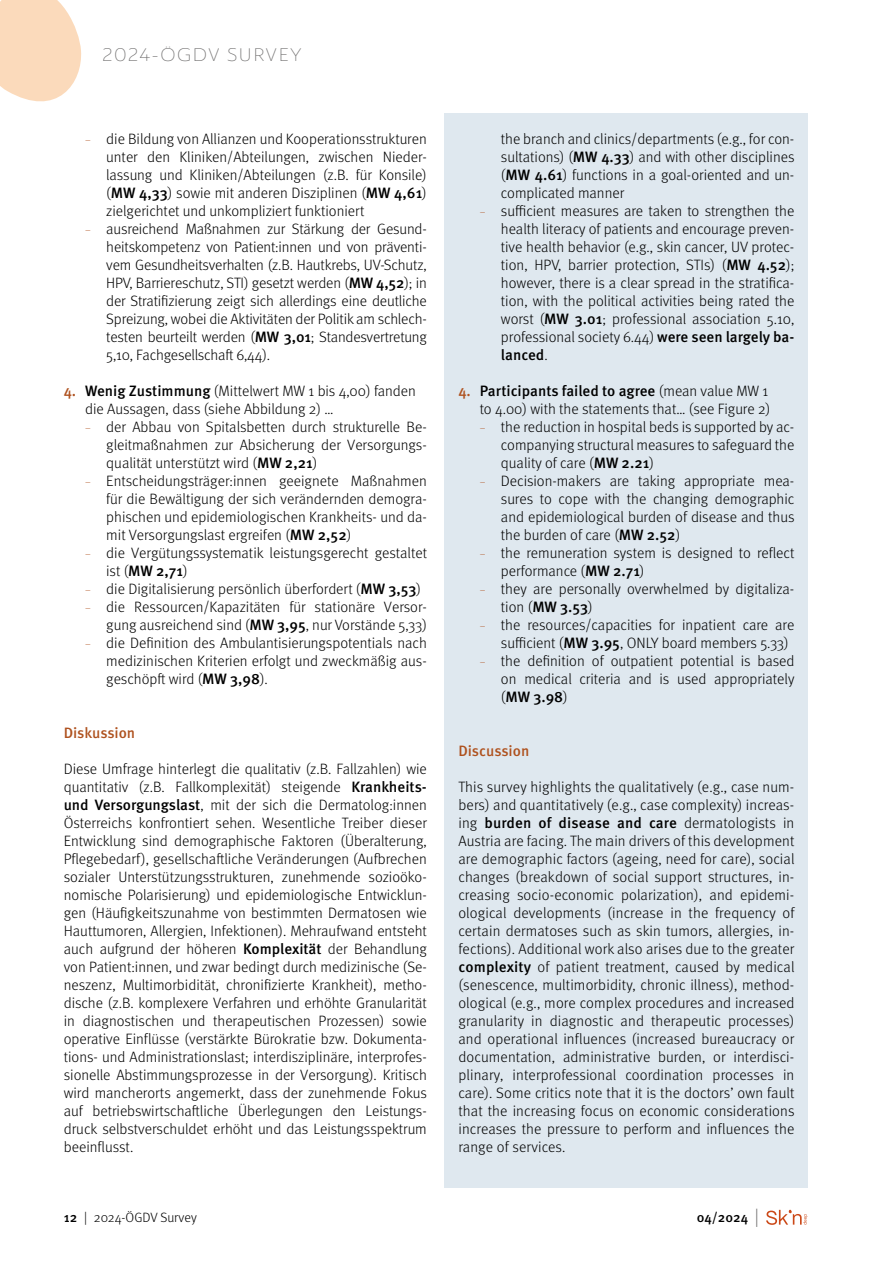
<style>
.page{position:relative;width:893px;height:1263px;background:#fff}
.page>*{position:absolute;margin:0;border:0;box-sizing:border-box;transform-origin:0 0}
.t1{font:300 expanded 18px "Ainslie Sans";letter-spacing:.05em;color:#706f6f}
.t2{font:300 15px/18px "Meta Pro";color:#000;text-align:justify}
.t3{font:500 15px "Meta Pro";letter-spacing:-.005em;color:#af521f}
.t4{font:300 13.5px "Meta Pro";color:#000}
.t5{font:500 13.5px "Meta Pro";color:#000}
.s1{font-size:9.75px;color:#af521f}
.s2{font-weight:500}
.s3{font-weight:500;color:#af521f}
.s4{font-weight:300;font-size:18.9px;color:#706f6f}
</style>
<div class="page">
<div style="left:445px;top:114px;width:363px;height:1074px;background:#dfe8ef"></div>
<svg style="left:0;top:0;width:82px;height:102px;background:#fbdfc4"></svg>
<svg style="left:766px;top:1210px;width:41px;height:15px"></svg>
<p class="t1" style="left:102px;top:44px;width:176px">2024-ÖGDV SU RVEY</p>
<p class="t2" style="left:106px;top:129px;width:322px;text-indent:-21px"><span class="s1">–</span> die Bildung von Allianzen und Kooperationsstrukturen unter den Kliniken/Abteilungen, zwischen Nieder&shy;lassung und Kliniken/Abteilungen (z.B. für Konsile) (<span class="s2">MW 4,33</span>) sowie mit anderen Disziplinen (<span class="s2">MW 4,61</span>) zielgerichtet und unkompliziert funktioniert</p>
<p class="t2" style="left:106px;top:219px;width:322px;text-indent:-21px"><span class="s1">–</span> ausreichend Maßnahmen zur Stärkung der Gesund&shy;heitskompetenz von Patient:innen und von präventi&shy;vem Gesundheitsverhalten (z.B. Hautkrebs, UV-Schutz, HPV, Barriereschutz, STI) gesetzt werden (<span class="s2">MW 4,52</span>); in der Stratifizierung zeigt sich allerdings eine deutliche Spreizung, wobei die Aktivitäten der Politik am schlech&shy;testen beurteilt werden (<span class="s2">MW 3,01</span>; Standesvertretung 5,10, Fachgesellschaft 6,44).</p>
<p class="t2" style="left:85px;top:381px;width:332px;text-indent:-21px"><span class="s3">4.</span> <span class="s2">Wenig Zustimmung</span> (Mittelwert MW 1 bis 4,00) fanden die Aussagen, dass (siehe Abbildung 2) …</p>
<p class="t2" style="left:106px;top:417px;width:322px;text-indent:-21px"><span class="s1">–</span> der Abbau von Spitalsbetten durch strukturelle Be&shy;gleitmaßnahmen zur Absicherung der Versorgungs&shy;qualität unterstützt wird (<span class="s2">MW 2,21</span>)</p>
<p class="t2" style="left:106px;top:471px;width:322px;text-indent:-21px"><span class="s1">–</span> Entscheidungsträger:innen geeignete Maßnahmen für die Bewältigung der sich verändernden demogra&shy;phischen und epidemiologischen Krankheits- und da&shy;mit Versorgungslast ergreifen (<span class="s2">MW 2,52</span>)</p>
<p class="t2" style="left:106px;top:543px;width:322px;text-indent:-21px"><span class="s1">–</span> die Vergütungssystematik leistungsgerecht gestaltet ist (<span class="s2">MW 2,71</span>)</p>
<p class="t2" style="left:85px;top:579px;width:338px"><span class="s1">–</span> die Digitalisierung persönlich überfordert (<span class="s2">MW 3,53</span>)</p>
<p class="t2" style="left:85px;top:597px;width:343px;text-align:right"><span class="s1">–</span> die Ressourcen/Kapazitäten für stationäre Versor&shy;gung ausreichend sind (<span class="s2">MW 3,95</span>, nur Vorstände 5,33)</p>
<p class="t2" style="left:106px;top:633px;width:322px;text-indent:-21px"><span class="s1">–</span> die Definition des Ambulantisierungspotentials nach medizinischen Kriterien erfolgt und zweckmäßig aus&shy;geschöpft wird (<span class="s2">MW 3,98</span>).</p>
<p class="t3" style="left:64px;top:721px;width:73px">Diskussion</p>
<p class="t2" style="left:64px;top:759px;width:365px;text-align:left">Diese Umfrage hinterlegt die qualitativ (z.B. Fallzahlen) wie quantitativ (z.B. Fallkomplexität) steigende <span class="s2">Krankheits&shy;und Versorgungslast</span>, mit der sich die Dermatolog:innen Österreichs konfrontiert sehen. Wesentliche Treiber dieser Entwicklung sind demographische Faktoren (Überalterung, Pflegebedarf), gesellschaftliche Veränderungen (Aufbrechen sozialer Unterstützungsstrukturen, zunehmende sozioöko&shy;nomische Polarisierung) und epidemiologische Entwicklun&shy;gen (Häufigkeitszunahme von bestimmten Dermatosen wie Hauttumoren, Allergien, Infektionen). Mehraufwand entsteht auch aufgrund der höheren <span class="s2">Komplexität</span> der Behandlung von Patient:innen, und zwar bedingt durch medizinische (Se&shy;neszenz, Multimorbidität, chronifizierte Krankheit), metho&shy;dische (z.B. komplexere Verfahren und erhöhte Granularität in diagnostischen und therapeutischen Prozessen) sowie operative Einflüsse (verstärkte Bürokratie bzw. Dokumenta&shy;tions- und Administrationslast; interdisziplinäre, interprofes&shy;sionelle Abstimmungsprozesse in der Versorgung). Kritisch wird mancherorts angemerkt, dass der zunehmende Fokus auf betriebswirtschaftliche Überlegungen den Leistungs&shy;druck selbstverschuldet erhöht und das Leistungsspektrum beeinflusst.</p>
<p class="t4" style="left:64px;top:1208px;width:135px"><span class="s2">12</span> | 2024-ÖGDV Survey</p>
<p class="t2" style="left:501px;top:129px;width:295px">the branch and clinics/departments (e.g., for con&shy;sultations) (<span class="s2">MW 4.33</span>) and with other disciplines (<span class="s2">MW 4.61</span>) functions in a goal-oriented and un&shy;complicated manner</p>
<p class="t2" style="left:501px;top:201px;width:295px;text-indent:-21px"><span class="s1">–</span> sufficient measures are taken to strengthen the health literacy of patients and encourage preven&shy;tive health behavior (e.g., skin cancer, UV protec&shy;tion, HPV, barrier protection, STIs) (<span class="s2">MW 4.52</span>); however, there is a clear spread in the stratifica&shy;tion, with the political activities being rated the worst (<span class="s2">MW 3.01</span>; professional association 5.10, professional society 6.44) <span class="s2">were seen largely ba&shy;lanced</span>.</p>
<p class="t2" style="left:458px;top:381px;width:313px;text-align:right"><span class="s3">4.</span> <span class="s2">Participants failed to agree</span> (mean value MW 1 to 4.00) with the statements that… (see Figure 2)</p>
<p class="t2" style="left:501px;top:417px;width:295px;text-indent:-21px"><span class="s1">–</span> the reduction in hospital beds is supported by ac&shy;companying structural measures to safeguard the quality of care (<span class="s2">MW 2.21</span>)</p>
<p class="t2" style="left:501px;top:471px;width:295px;text-indent:-21px"><span class="s1">–</span> Decision-makers are taking appropriate mea&shy;sures to cope with the changing demographic and epidemiological burden of disease and thus the burden of care (<span class="s2">MW 2.52</span>)</p>
<p class="t2" style="left:501px;top:543px;width:295px;text-indent:-21px"><span class="s1">–</span> the remuneration system is designed to reflect performance (<span class="s2">MW 2.71</span>)</p>
<p class="t2" style="left:501px;top:579px;width:295px;text-indent:-21px"><span class="s1">–</span> they are personally overwhelmed by digitaliza&shy;tion (<span class="s2">MW 3.53</span>)</p>
<p class="t2" style="left:501px;top:615px;width:295px;text-indent:-21px"><span class="s1">–</span> the resources/capacities for inpatient care are sufficient (<span class="s2">MW 3.95</span>, ONLY board members 5.33)</p>
<p class="t2" style="left:501px;top:651px;width:295px;text-indent:-21px"><span class="s1">–</span> the definition of outpatient potential is based on medical criteria and is used appropriately (<span class="s2">MW 3.98</span>)</p>
<p class="t3" style="left:458px;top:739px;width:72px">Discussion</p>
<p class="t2" style="left:458px;top:777px;width:338px">This survey highlights the qualitatively (e.g., case num&shy;bers) and quantitatively (e.g., case complexity) increas&shy;ing <span class="s2">burden of disease and care</span> dermatologists in Austria are facing. The main drivers of this development are demographic factors (ageing, need for care), social changes (breakdown of social support structures, in&shy;creasing socio-economic polarization), and epidemi&shy;ological developments (increase in the frequency of certain dermatoses such as skin tumors, allergies, in&shy;fections). Additional work also arises due to the greater <span class="s2">complexity</span> of patient treatment, caused by medical (senescence, multimorbidity, chronic illness), method&shy;ological (e.g., more complex procedures and increased granularity in diagnostic and therapeutic processes) and operational influences (increased bureaucracy or documentation, administrative burden, or interdisci&shy;plinary, interprofessional coordination processes in care). Some critics note that it is the doctors’ own fault that the increasing focus on economic considerations increases the pressure to perform and influences the range of services.</p>
<p class="t5" style="left:697px;top:1206px;width:64px">04/2024 <span class="s4">|</span></p>
</div>
